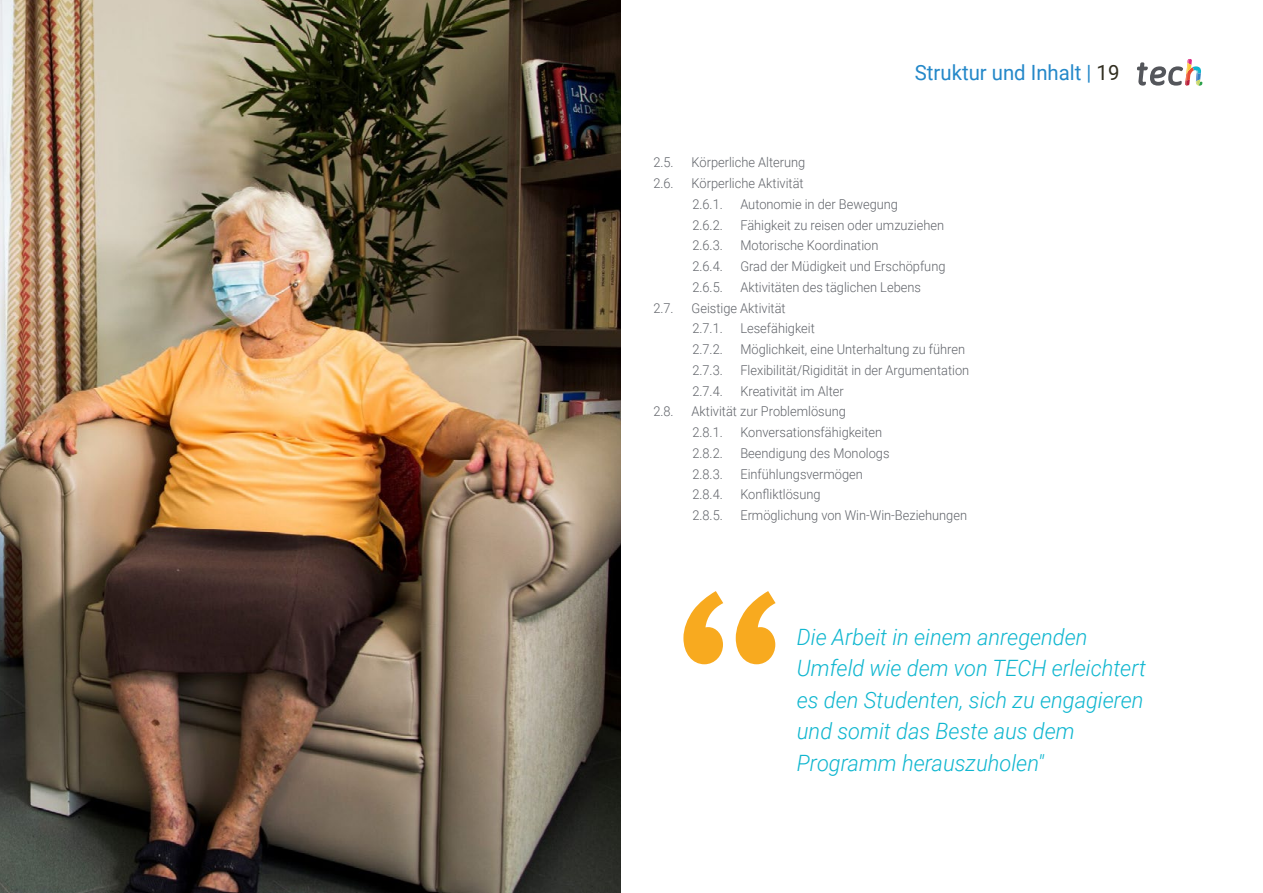
<style>
.page{position:relative;width:1263px;height:893px;background:#fff}
.page>*{position:absolute;margin:0;border:0;box-sizing:border-box;transform-origin:0 0}
.t1{font:italic 300 22.5px/31.5px "Roboto";color:#0fb6cf}
.t2{font:21px "Roboto";color:#2488c9}
.t3{font:300 13.5px/20.7px "Roboto";color:#61646a;scale:.95 1}
.s1{color:#312e20}
</style>
<div class="page">
<img style="left:0;top:0;width:621px;height:893px">
<svg style="left:1137px;top:59px;width:65px;height:27px"></svg>
<svg style="left:683px;top:591px;width:92px;height:73px"></svg>
<h2 class="t2" style="left:915px;top:57px;width:206px">Struktur und Inhalt | <span class="s1">19</span></h2>
<p class="t3" style="left:653px;top:152px;width:23px">2.5.</p>
<p class="t3" style="left:692px;top:152px;width:121px">Körperliche Alterung</p>
<p class="t3" style="left:653px;top:173px;width:23px">2.6.</p>
<p class="t3" style="left:692px;top:173px;width:119px">Körperliche Aktivität<br>2.6.1.</p>
<p class="t3" style="left:740px;top:193px;width:167px">Autonomie in der Bewegung</p>
<p class="t3" style="left:692px;top:214px;width:34px">2.6.2.</p>
<p class="t3" style="left:740px;top:214px;width:216px">Fähigkeit zu reisen oder umzuziehen</p>
<p class="t3" style="left:692px;top:235px;width:34px">2.6.3.</p>
<p class="t3" style="left:740px;top:235px;width:147px">Motorische Koordination</p>
<p class="t3" style="left:692px;top:256px;width:34px">2.6.4.</p>
<p class="t3" style="left:740px;top:256px;width:217px">Grad der Müdigkeit und Erschöpfung</p>
<p class="t3" style="left:692px;top:276px;width:34px">2.6.5.</p>
<p class="t3" style="left:740px;top:276px;width:192px">Aktivitäten des täglichen Lebens</p>
<p class="t3" style="left:653px;top:297px;width:23px">2.7.</p>
<p class="t3" style="left:692px;top:297px;width:100px">Geistige Aktivität<br>2.7.1.</p>
<p class="t3" style="left:740px;top:318px;width:80px">Lesefähigkeit</p>
<p class="t3" style="left:692px;top:339px;width:34px">2.7.2.</p>
<p class="t3" style="left:740px;top:339px;width:238px">Möglichkeit, eine Unterhaltung zu führen</p>
<p class="t3" style="left:692px;top:359px;width:34px">2.7.3.</p>
<p class="t3" style="left:740px;top:359px;width:242px">Flexibilität/Rigidität in der Argumentation</p>
<p class="t3" style="left:692px;top:380px;width:34px">2.7.4.</p>
<p class="t3" style="left:740px;top:380px;width:110px">Kreativität im Alter</p>
<p class="t3" style="left:653px;top:401px;width:23px">2.8.</p>
<p class="t3" style="left:692px;top:401px;width:164px">Aktivität zur Problemlösung<br>2.8.1.</p>
<p class="t3" style="left:740px;top:422px;width:151px">Konversationsfähigkeiten</p>
<p class="t3" style="left:692px;top:442px;width:34px">2.8.2.</p>
<p class="t3" style="left:740px;top:442px;width:158px">Beendigung des Monologs</p>
<p class="t3" style="left:692px;top:463px;width:34px">2.8.3.</p>
<p class="t3" style="left:740px;top:463px;width:130px">Einfühlungsvermögen</p>
<p class="t3" style="left:692px;top:484px;width:34px">2.8.4.</p>
<p class="t3" style="left:740px;top:484px;width:86px">Konfliktlösung</p>
<p class="t3" style="left:692px;top:505px;width:34px">2.8.5.</p>
<p class="t3" style="left:740px;top:505px;width:240px">Ermöglichung von Win-Win-Beziehungen</p>
<h1 class="t1" style="left:797px;top:620px;width:351px">Die Arbeit in einem anregenden<br>Umfeld wie dem von TECH erleichtert es den Studenten, sich zu engagieren und somit das Beste aus dem<br>Programm herauszuholen"</h1>
</div>
